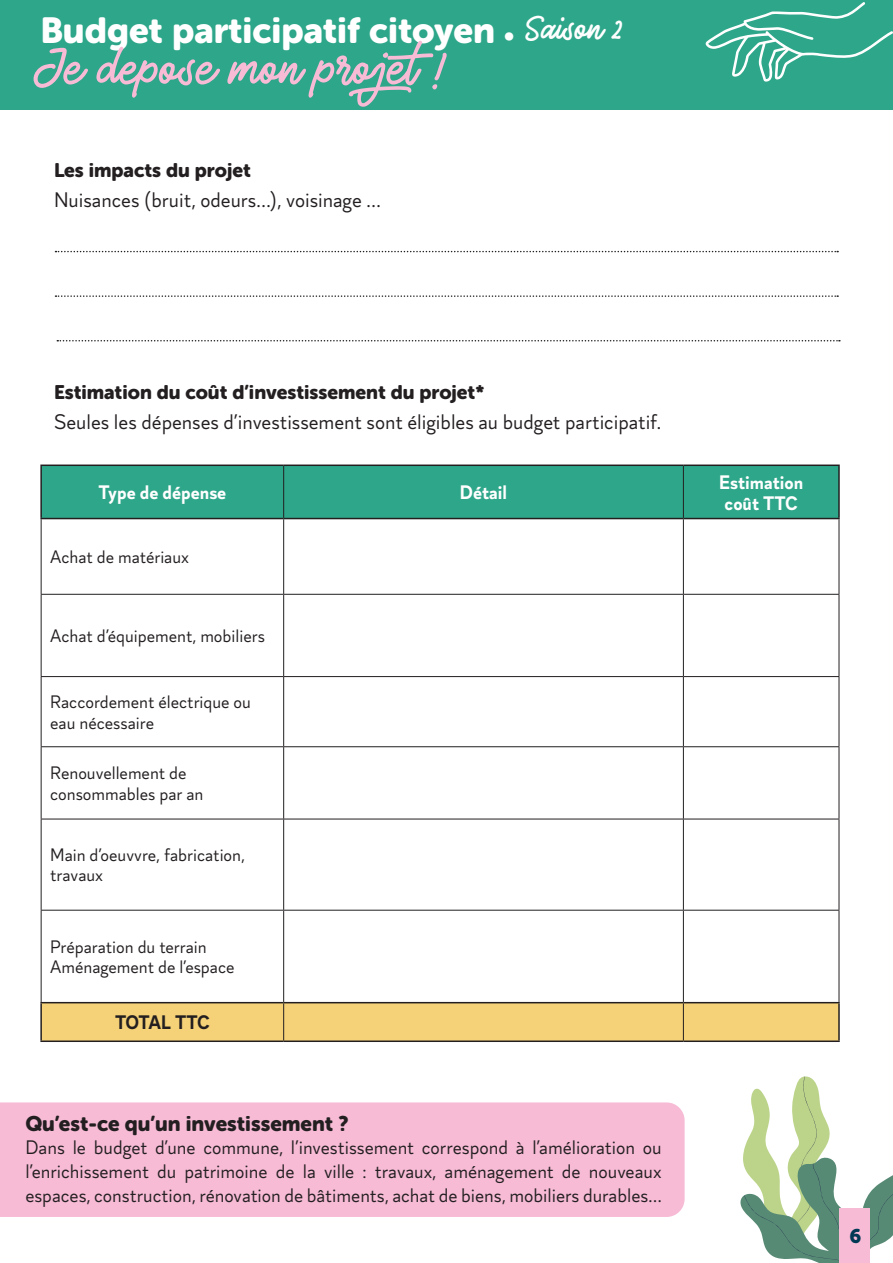
<style>
.page{position:relative;width:893px;height:1263px;background:#fff}
.page>*{position:absolute;margin:0;border:0;box-sizing:border-box;transform-origin:0 0}
.t1{font:66px "Auto Rich";color:#f7bbd6}
.t2{font:36px "Museo Sans Rounded 900";color:#fff}
.t3{font:21px "Magdelin";color:#231f20}
.t4{font:21px "Museo Sans Rounded 900";color:#231f20}
.t5{font:19.65px "Museo Sans Rounded 900";color:#013853}
.t6{font:19.5px/24px "Magdelin";color:#231f20;text-align:justify}
.t7{font:19.5px "Museo Sans Rounded 900";color:#231f20}
.t8{font:700 19.5px/21px "Magdelin";color:#fff}
.t9{font:700 19.5px "Magdelin";letter-spacing:-.04em;color:#231f20}
.t10{font:18px/21px "Magdelin";color:#231f20}
.s1{font-size:22.5px}
.s2{font-family:"Auto Rich";font-size:45px}
</style>
<div class="page">
<div style="left:0;top:0;width:893px;height:110px;background:#2ea68a"></div>
<svg style="left:705px;top:2px;width:188px;height:80px"></svg>
<svg style="left:740px;top:1076px;width:153px;height:187px"></svg>
<div style="left:839px;top:1209px;width:30px;height:54px;background:#f7bbd6"></div>
<svg style="left:56px;top:251px;width:782px;height:1px"></svg>
<svg style="left:56px;top:295px;width:782px;height:2px"></svg>
<svg style="left:57px;top:340px;width:783px;height:1px"></svg>
<div style="left:0;top:1102px;width:685px;height:115px;background:#f7bbd6"></div>
<div style="left:42px;top:466px;width:796px;height:52px;background:#2ea68a"></div>
<div style="left:42px;top:1003px;width:796px;height:37px;background:#f5d177"></div>
<hr style="left:283px;top:466px;width:1px;height:52px;background:#231f20">
<hr style="left:41px;top:519px;width:1px;height:75px;background:#231f20">
<hr style="left:283px;top:519px;width:1px;height:75px;background:#231f20">
<hr style="left:283px;top:595px;width:1px;height:81px;background:#231f20">
<hr style="left:41px;top:677px;width:1px;height:69px;background:#231f20">
<hr style="left:283px;top:677px;width:1px;height:69px;background:#231f20">
<hr style="left:283px;top:747px;width:1px;height:72px;background:#231f20">
<hr style="left:41px;top:819px;width:1px;height:91px;background:#231f20">
<hr style="left:283px;top:819px;width:1px;height:91px;background:#231f20">
<hr style="left:283px;top:910px;width:1px;height:92px;background:#231f20">
<hr style="left:283px;top:1003px;width:1px;height:37px;background:#231f20">
<hr style="left:41px;top:594px;width:243px;height:1px;background:#231f20">
<hr style="left:41px;top:595px;width:1px;height:81px;background:#231f20">
<hr style="left:284px;top:594px;width:399px;height:1px;background:#231f20">
<hr style="left:683px;top:594px;width:156px;height:1px;background:#231f20">
<hr style="left:41px;top:676px;width:243px;height:1px;background:#231f20">
<hr style="left:284px;top:676px;width:399px;height:1px;background:#231f20">
<hr style="left:683px;top:676px;width:156px;height:1px;background:#231f20">
<hr style="left:41px;top:746px;width:243px;height:1px;background:#231f20">
<hr style="left:41px;top:747px;width:1px;height:72px;background:#231f20">
<hr style="left:284px;top:746px;width:399px;height:1px;background:#231f20">
<hr style="left:683px;top:746px;width:156px;height:1px;background:#231f20">
<hr style="left:41px;top:819px;width:243px;height:1px;background:#231f20">
<hr style="left:284px;top:819px;width:399px;height:1px;background:#231f20">
<hr style="left:683px;top:819px;width:156px;height:1px;background:#231f20">
<hr style="left:41px;top:910px;width:243px;height:1px;background:#231f20">
<hr style="left:41px;top:910px;width:1px;height:92px;background:#231f20">
<hr style="left:284px;top:910px;width:399px;height:1px;background:#231f20">
<hr style="left:683px;top:910px;width:156px;height:1px;background:#231f20">
<hr style="left:683px;top:466px;width:1px;height:52px;background:#231f20">
<hr style="left:683px;top:519px;width:1px;height:75px;background:#231f20">
<hr style="left:839px;top:519px;width:1px;height:75px;background:#231f20">
<hr style="left:683px;top:595px;width:1px;height:81px;background:#231f20">
<hr style="left:839px;top:595px;width:1px;height:81px;background:#231f20">
<hr style="left:683px;top:677px;width:1px;height:69px;background:#231f20">
<hr style="left:839px;top:677px;width:1px;height:69px;background:#231f20">
<hr style="left:683px;top:747px;width:1px;height:72px;background:#231f20">
<hr style="left:839px;top:747px;width:1px;height:72px;background:#231f20">
<hr style="left:683px;top:819px;width:1px;height:91px;background:#231f20">
<hr style="left:839px;top:819px;width:1px;height:91px;background:#231f20">
<hr style="left:683px;top:910px;width:1px;height:92px;background:#231f20">
<hr style="left:839px;top:910px;width:1px;height:92px;background:#231f20">
<hr style="left:683px;top:1003px;width:1px;height:37px;background:#231f20">
<hr style="left:40px;top:464px;width:244px;height:2px;background:#231f20">
<hr style="left:40px;top:466px;width:2px;height:52px;background:#231f20">
<hr style="left:284px;top:464px;width:399px;height:2px;background:#231f20">
<hr style="left:683px;top:464px;width:157px;height:2px;background:#231f20">
<hr style="left:838px;top:466px;width:2px;height:52px;background:#231f20">
<hr style="left:40px;top:518px;width:244px;height:1px;background:#231f20">
<hr style="left:284px;top:518px;width:399px;height:1px;background:#231f20">
<hr style="left:683px;top:518px;width:157px;height:1px;background:#231f20">
<hr style="left:40px;top:1002px;width:244px;height:1px;background:#231f20">
<hr style="left:40px;top:1003px;width:2px;height:37px;background:#231f20">
<hr style="left:284px;top:1002px;width:399px;height:1px;background:#231f20">
<hr style="left:683px;top:1002px;width:157px;height:1px;background:#231f20">
<hr style="left:838px;top:1003px;width:2px;height:37px;background:#231f20">
<hr style="left:40px;top:1040px;width:244px;height:2px;background:#231f20">
<hr style="left:284px;top:1040px;width:399px;height:2px;background:#231f20">
<hr style="left:683px;top:1040px;width:157px;height:2px;background:#231f20">
<h2 class="t2" style="left:40px;top:10px;width:582px">Budget participatif citoyen <span class="s1">•</span> <span class="s2">Saison 2</span></h2>
<h1 class="t1" style="left:34px;top:41px;width:419px">Je depose mon projet!</h1>
<p class="t7" style="left:54px;top:159px;width:198px">Les impacts du projet</p>
<p class="t3" style="left:54px;top:188px;width:328px">Nuisances (bruit, odeurs…), voisinage …</p>
<p class="t7" style="left:54px;top:381px;width:432px">Estimation du coût d’investissement du projet*</p>
<p class="t3" style="left:54px;top:410px;width:609px">Seules les dépenses d’investissement sont éligibles au budget participatif.</p>
<p class="t8" style="left:98px;top:482px;width:129px">Type de dépense</p>
<p class="t8" style="left:460px;top:482px;width:49px">Détail</p>
<p class="t8" style="left:719px;top:472px;width:86px">Estimation coût TTC</p>
<p class="t10" style="left:50px;top:547px;width:140px">Achat de matériaux</p>
<p class="t10" style="left:50px;top:626px;width:216px">Achat d’équipement, mobiliers</p>
<p class="t10" style="left:50px;top:692px;width:202px">Raccordement électrique ou eau nécessaire</p>
<p class="t10" style="left:50px;top:763px;width:155px">Renouvellement de consommables par an</p>
<p class="t10" style="left:50px;top:846px;width:196px;line-height:19.5px">Main d’oeuvvre, fabrication, travaux</p>
<p class="t10" style="left:50px;top:938px;width:186px;line-height:19.5px">Préparation du terrain<br>Aménagement de l’espace</p>
<p class="t9" style="left:115px;top:1011px;width:96px">TOTAL TTC</p>
<p class="t4" style="left:25px;top:1111px;width:325px">Qu’est-ce qu’un investissement ?</p>
<p class="t6" style="left:25px;top:1136px;width:638px">Dans le budget d’une commune, l’investissement correspond à l’amélioration ou l’enrichissement du patrimoine de la ville : travaux, aménagement de nouveaux espaces, construction, rénovation de bâtiments, achat de biens, mobiliers durables…</p>
<p class="t5" style="left:849px;top:1225px;width:13px">6</p>
</div>
